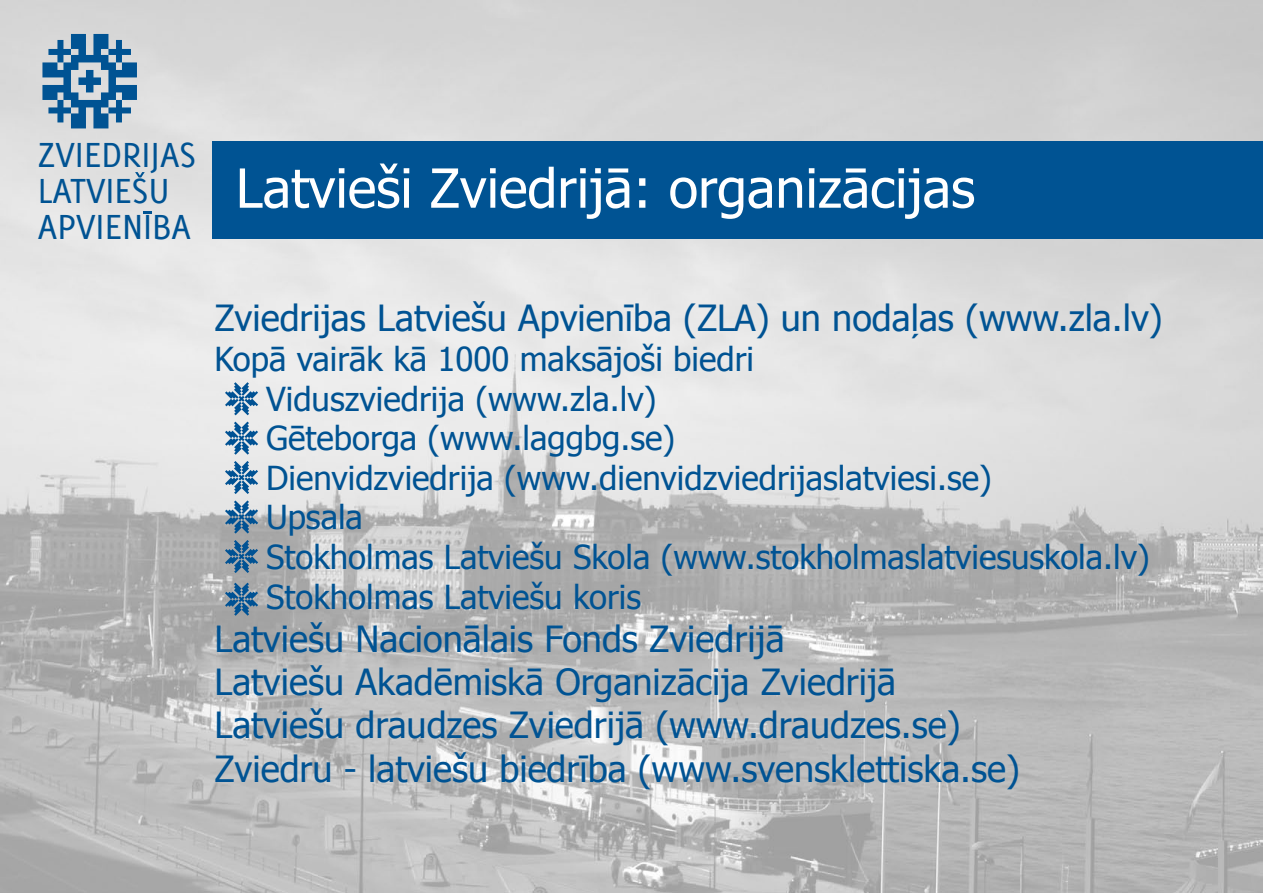
<style>
.page{position:relative;width:1263px;height:893px;background:#fff}
.page>*{position:absolute;margin:0;border:0;box-sizing:border-box;transform-origin:0 0}
.t1{font:54px "Tahoma";color:#fff}
.t2{font:38.25px/36px "Delicious Small Caps";color:#005393}
.t3{font:36px/43.2px "Tahoma";color:#005393}
.t4{font:33px/39.6px "Tahoma";color:#005393}
</style>
<div class="page">
<img style="left:0;top:0;width:1263px;height:893px">
<svg style="left:135px;top:172px;width:10px;height:6px"></svg>
<svg style="left:143px;top:211px;width:9px;height:2px"></svg>
<svg style="left:42px;top:34px;width:95px;height:94px;background:#6793b5"></svg>
<div style="left:212px;top:141px;width:1051px;height:98px;background:#005393"></div>
<svg style="left:225px;top:583px;width:33px;height:33px"></svg>
<svg style="left:225px;top:382px;width:33px;height:33px"></svg>
<svg style="left:225px;top:422px;width:33px;height:33px"></svg>
<svg style="left:225px;top:461px;width:33px;height:33px"></svg>
<svg style="left:225px;top:500px;width:33px;height:34px"></svg>
<svg style="left:225px;top:540px;width:33px;height:33px"></svg>
<p class="t2" style="left:38px;top:136px;width:160px">ZVIEDRIJAS<br>LATVIESU<br>APVIENIBA</p>
<h1 class="t1" style="left:236px;top:152px;width:741px">Latvieši Zviedrijā: organizācijas</h1>
<p class="t3" style="left:214px;top:295px;width:950px">Zviedrijas Latviešu Apvienība (ZLA) un nodaļas (www.zla.lv)</p>
<p class="t4" style="left:266px;top:338px;width:885px;text-indent:-52px">Kopā vairāk kā 1000 maksājoši biedri<br>Viduszviedrija (www.zla.lv)<br>Gēteborga (www.laggbg.se)<br>Dienvidzviedrija (www.dienvidzviedrijaslatviesi.se)<br>Upsala<br>Stokholmas Latviešu Skola (www.stokholmaslatviesuskola.lv)<br>Stokholmas Latviešu koris</p>
<p class="t3" style="left:214px;top:616px;width:807px">Latviešu Nacionālais Fonds Zviedrijā<br>Latviešu Akadēmiskā Organizācija Zviedrijā Latviešu draudzes Zviedrijā (www.draudzes.se)<br>Zviedru - latviešu biedrība (www.svensklettiska.se)</p>
</div>
